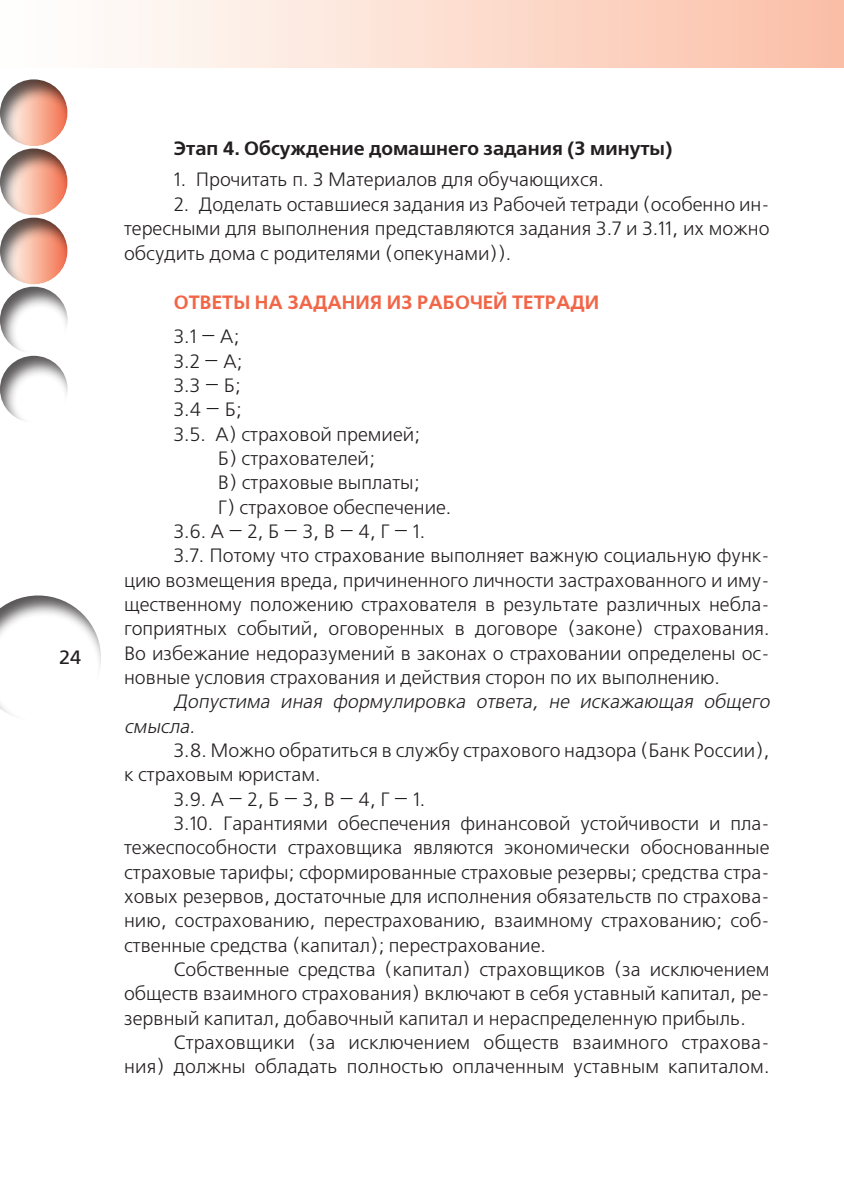
<style>
.page{position:relative;width:844px;height:1191px;background:#fff}
.page>*{position:absolute;margin:0;border:0;box-sizing:border-box;transform-origin:0 0}
.t1{font:19.25px/24.5px "Free Set C";color:#231f20;text-align:justify}
.t2{font:italic 19.25px/24.3px "Free Set C";color:#231f20}
.t3{font:700 19.25px "Free Set C";color:#231f20}
.t4{font:700 19.25px "Free Set C";color:#f26648}
.t5{font:19.25px "Free Set C San Pin";color:#231f20}
</style>
<div class="page">
<div style="left:0;top:0;width:843px;height:68px;background:linear-gradient(to right,#feffff,#fbbfa7)"></div>
<div style="left:0;top:595px;width:104px;height:127px;background:#231f20;opacity:.75"></div>
<div style="left:0;top:79px;width:70px;height:70px;background:#231f20;opacity:.75"></div>
<div style="left:0;top:285px;width:70px;height:70px;background:#231f20;opacity:.75"></div>
<div style="left:0;top:354px;width:70px;height:71px;background:#231f20;opacity:.75"></div>
<div style="left:0;top:148px;width:70px;height:70px;background:#231f20;opacity:.75"></div>
<div style="left:0;top:217px;width:70px;height:70px;background:#231f20;opacity:.75"></div>
<p class="t5" style="left:59px;top:646px;width:24px">24</p>
<p class="t3" style="left:174px;top:138px;width:500px">Этап 4. Обсуждение домашнего задания (3 минуты)</p>
<p class="t1" style="left:174px;top:168px;width:431px">1. Прочитать п. 3 Материалов для обучающихся.</p>
<p class="t1" style="left:124px;top:193px;width:646px;text-indent:50px">2. Доделать оставшиеся задания из Рабочей тетради (особенно ин&shy;тересными для выполнения представляются задания 3.7 и 3.11, их можно обсудить дома с родителями (опекунами)).</p>
<p class="t4" style="left:174px;top:291px;width:427px">ОТВЕТЫ НА ЗАДАНИЯ ИЗ РАБОЧЕЙ ТЕТРАДИ</p>
<p class="t1" style="left:174px;top:325px;width:67px">3.1 — А;</p>
<p class="t1" style="left:174px;top:350px;width:70px">3.2 — А;</p>
<p class="t1" style="left:174px;top:374px;width:69px">3.3 — Б;</p>
<p class="t1" style="left:174px;top:398px;width:69px">3.4 — Б;</p>
<p class="t1" style="left:174px;top:423px;width:248px">3.5. А) страховой премией;</p>
<p class="t1" style="left:218px;top:447px;width:159px">Б) страхователей;</p>
<p class="t1" style="left:218px;top:471px;width:203px">В) страховые выплаты;</p>
<p class="t1" style="left:218px;top:496px;width:235px">Г) страховое обеспечение.</p>
<p class="t1" style="left:174px;top:520px;width:253px">3.6. А — 2, Б — 3, В — 4, Г — 1.</p>
<p class="t1" style="left:174px;top:544px;width:597px">3.7. Потому что страхование выполняет важную социальную функ-</p>
<p class="t1" style="left:124px;top:569px;width:646px">цию возмещения вреда, причиненного личности застрахованного и иму-</p>
<p class="t1" style="left:124px;top:593px;width:646px">щественному положению страхователя в результате различных небла-</p>
<p class="t1" style="left:124px;top:617px;width:646px">гоприятных событий, оговоренных в договоре (законе) страхования.</p>
<p class="t1" style="left:124px;top:642px;width:646px">Во избежание недоразумений в законах о страховании определены ос-</p>
<p class="t1" style="left:124px;top:666px;width:597px">новные условия страхования и действия сторон по их выполнению.</p>
<p class="t2" style="left:124px;top:690px;width:650px;text-indent:50px">Допустима иная формулировка ответа, не искажающая общего смысла.</p>
<p class="t1" style="left:174px;top:739px;width:597px">3.8. Можно обратиться в службу страхового надзора (Банк России),</p>
<p class="t1" style="left:124px;top:763px;width:198px">к страховым юристам.</p>
<p class="t1" style="left:174px;top:787px;width:253px">3.9. А — 2, Б — 3, В — 4, Г — 1.</p>
<p class="t1" style="left:174px;top:812px;width:597px">3.10. Гарантиями обеспечения финансовой устойчивости и пла-</p>
<p class="t1" style="left:124px;top:836px;width:646px">тежеспособности страховщика являются экономически обоснованные</p>
<p class="t1" style="left:124px;top:860px;width:646px">страховые тарифы; сформированные страховые резервы; средства стра-</p>
<p class="t1" style="left:124px;top:885px;width:646px">ховых резервов, достаточные для исполнения обязательств по страхова-</p>
<p class="t1" style="left:124px;top:909px;width:646px">нию, сострахованию, перестрахованию, взаимному страхованию; соб-</p>
<p class="t1" style="left:124px;top:933px;width:423px">ственные средства (капитал); перестрахование.</p>
<p class="t1" style="left:174px;top:958px;width:597px">Собственные средства (капитал) страховщиков (за исключением</p>
<p class="t1" style="left:124px;top:982px;width:646px">обществ взаимного страхования) включают в себя уставный капитал, ре-</p>
<p class="t1" style="left:124px;top:1006px;width:623px">зервный капитал, добавочный капитал и нераспределенную прибыль.</p>
<p class="t1" style="left:174px;top:1031px;width:597px">Страховщики (за исключением обществ взаимного страхова-</p>
<p class="t1" style="left:124px;top:1055px;width:646px">ния) должны обладать полностью оплаченным уставным капиталом.</p>
</div>
